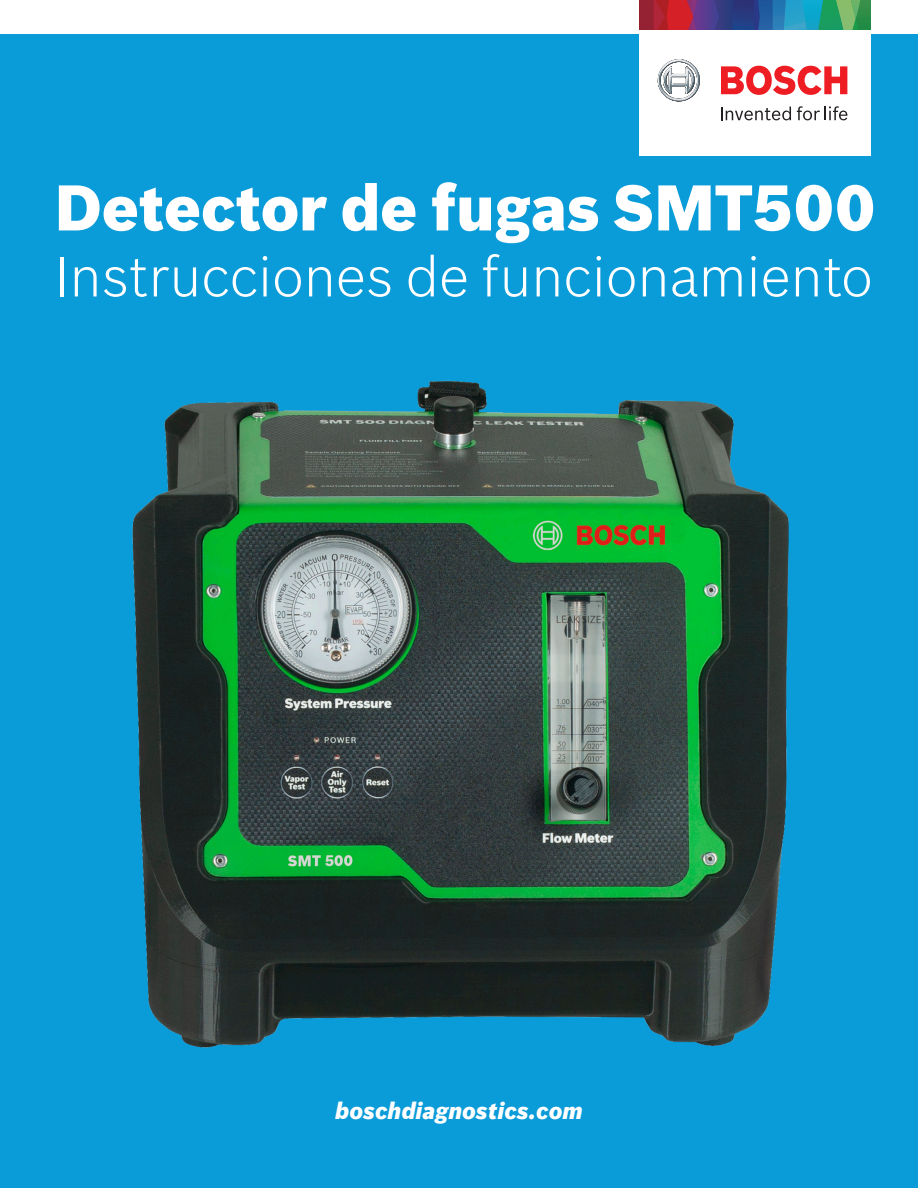
<style>
.page{position:relative;width:918px;height:1188px;background:#fff}
.page>*{position:absolute;margin:0;border:0;box-sizing:border-box;transform-origin:0 0}
.Headline_Black_48pt{font:900 63px "Bosch Sans LF";letter-spacing:-.01em;color:#fff}
.Headline_Black_48pt-2{font:300 55.5px "Bosch Sans LF";color:#fff}
.t1{font:italic 900 23.25px "Bosch Sans LF";color:#fff}
</style>
<div class="page">
<div style="left:0;top:35px;width:918px;height:1153px;background:#0a9bd9"></div>
<div style="left:640px;top:31px;width:231px;height:125px;background:#fff"></div>
<svg style="left:640px;top:0;width:231px;height:120px"></svg>
<img style="left:132px;top:380px;width:657px;height:668px">
<p class="Headline_Black_48pt" style="left:54px;top:169px;width:823px">Detector de fugas SMT500</p>
<p class="Headline_Black_48pt-2" style="left:54px;top:242px;width:820px">Instrucciones de funcionamiento</p>
<p class="t1" style="left:335px;top:1096px;width:249px">boschdiagnostics.com</p>
</div>
